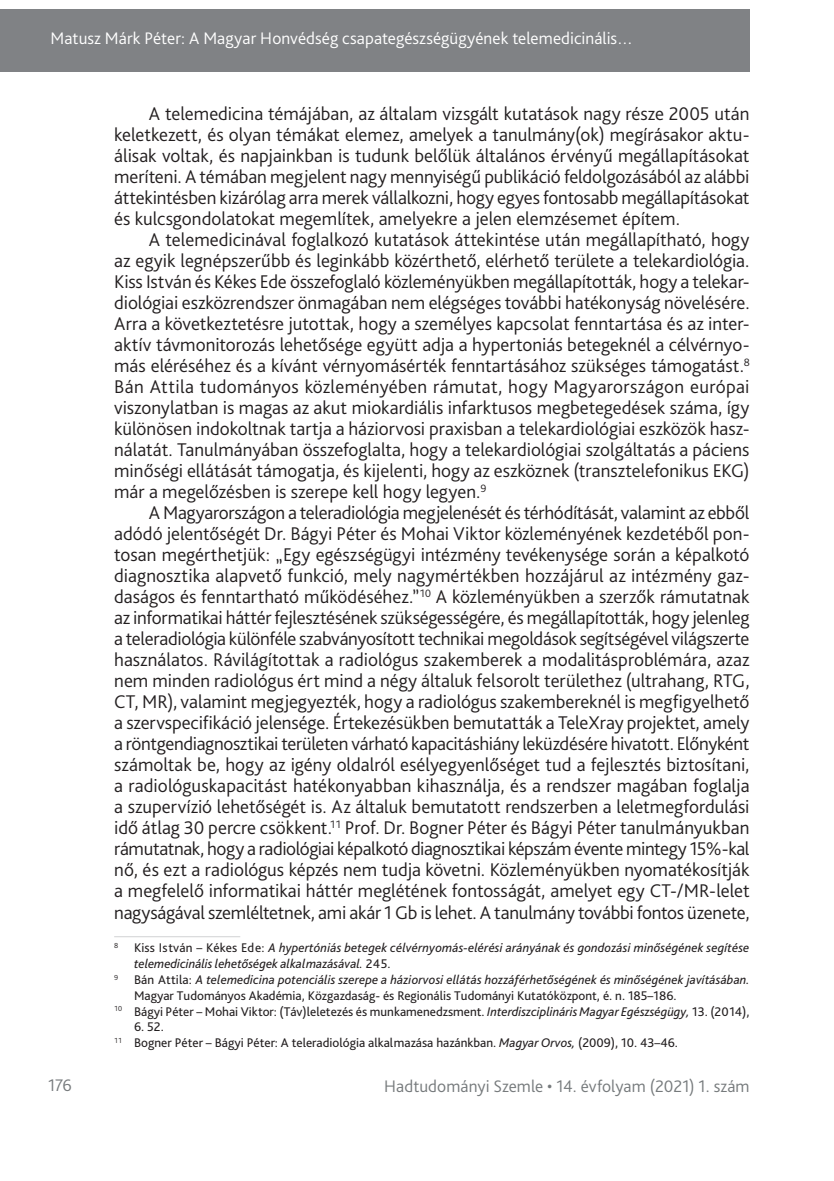
<style>
.page{position:relative;width:834px;height:1181px;background:#fff}
.page>*{position:absolute;margin:0;border:0;box-sizing:border-box;transform-origin:0 0}
.t1{font:300 19.25px/21px "Bliss Pro";color:#231f20}
.t2{font:300 17.5px "Bliss Pro";letter-spacing:.01em;color:#fff}
.t3{font:300 17.5px "Bliss Pro";letter-spacing:.005em;color:#767a7c}
.t4{font:13.12px/15.8px "Bliss Pro";color:#231f20}
.t5{font:italic 13.12px "Bliss Pro";letter-spacing:.01em;color:#231f20}
.s1{font-style:normal}
.s2{font-style:italic}
</style>
<div class="page">
<div style="left:0;top:9px;width:749px;height:63px;background:#808285"></div>
<hr style="left:114px;top:936px;width:126px;height:1px;background:#d1d2d4">
<p class="t2" style="left:51px;top:27px;width:583px">Matusz Márk Péter: A Magyar Honvédség csapategészségügyének telemedicinális…</p>
<p class="t1" style="left:114px;top:103px;width:636px;text-align:justify;text-indent:35px">A telemedicina témájában, az általam vizsgált kutatások nagy része 2005 után keletkezett, és olyan témákat elemez, amelyek a tanulmány(ok) megírásakor aktu&shy;álisak voltak, és napjainkban is tudunk belőlük általános érvényű megállapításokat meríteni. A témában megjelent nagy mennyiségű publikáció feldolgozásából az alábbi áttekintésben kizárólag arra merek vállalkozni, hogy egyes fontosabb megállapításokat és kulcsgondolatokat megemlítek, amelyekre a jelen elemzésemet építem.</p>
<p class="t1" style="left:114px;top:229px;width:636px;text-indent:35px">A telemedicinával foglalkozó kutatások áttekintése után megállapítható, hogy az egyik legnépszerűbb és leginkább közérthető, elérhető területe a telekardiológia.<br>Kiss István és Kékes Ede összefoglaló közleményükben megállapították, hogy a telekar&shy;diológiai eszközrendszer önmagában nem elégséges további hatékonyság növelésé re.<br>Arra a következtetésre jutottak, hogy a személyes kapcsolat fenntartása és az inter&shy;aktív távmonitorozás lehetősége együtt adja a hypertoniás betegeknél a cé lvé rnyo&shy;más elé résé hez és a kívánt vé rnyomásé rté k fenntartásához szükséges támogatást. <sup>8<br></sup>Bán Attila tudományos közleményében rámutat, hogy Magyarországon európai viszonylatban is magas az akut miokardiális infarktusos megbetegedések száma, így különösen indokoltnak tartja a háziorvosi praxisban a telekardiológiai eszközök hasz&shy;nálatát. Tanulmányában összefoglalta, hogy a telekardiológiai szolgáltatás a páciens minőségi ellátását támogatja, és kijelenti, hogy az eszköznek (transztelefonikus EKG) már a megelőzésben is szerepe kell hogy legyen. <sup>9</sup></p>
<p class="t1" style="left:114px;top:502px;width:637px;text-indent:35px">A Magyarországon a teleradiológia megjelenését és térhódítását, valamint az ebből adódó jelentőségét Dr. Bágyi Péter és Mohai Viktor közleményének kezdetéből pon&shy;tosan megérthetjük: „Egy egészségügyi intézmény tevékenysége során a ké palkotó diagnosztika alapvető funkció, mely nagymértékben hozzájárul az intézmény gaz&shy;daságos és fenntartható mű ködéséhez.”<sup>10</sup> A közleményükben a szerzők rámutatnak az informatikai háttér fejlesztésének szükségességére, és megállapították, hogy jelenleg a teleradiológia különféle szabványosított technikai megoldások segítségével világszerte használatos. Rávilágítottak a radiológus szakemberek a modalitásproblémára, azaz nem minden radiológus ért mind a négy általuk felsorolt területhez (ultrahang, RTG, CT, MR), valamint megjegyezték, hogy a radiológus szakembereknél is megfigyelhető a szervspecifikáció jelensége. Értekezésükben bemutatták a TeleXray projektet, amely a röntgendiagnosztikai területen várható kapacitáshiány leküzdésére hivatott. Előnyként számoltak be, hogy az igény oldalról esélyegyenlőséget tud a fejlesztés biztosítani, a radiológuskapacitást hatékonyabban kihasználja, és a rendszer magában foglalja a szupervízió lehetőségét is. Az általuk bemutatott rendszerben a leletmegfordulási idő átlag 30 percre csökkent.<sup>11</sup> Prof. Dr. Bogner Péter és Bágyi Péter tanulmányukban rámutatnak, hogy a radiológiai képalkotó diagnosztikai képszám évente mintegy 15%-kal nő, és ezt a radiológus képzés nem tudja követni. Közleményükben nyomatékosítják a megfelelő informatikai háttér meglétének fontosságát, amelyet egy CT-/MR-lelet nagyságával szemléltetnek, ami akár 1 Gb is lehet. A tanulmány további fontos üzenete,</p>
<p class="t5" style="left:114px;top:940px;width:636px"><sup>8</sup> <span class="s1">Kiss István – Kékes Ede:</span> A hypertóniás betegek célvérnyomás-elérési arányának és gondozási minőségének segítése</p>
<p class="t5" style="left:134px;top:955px;width:258px">telemedicinális lehetőségek alkalmazásával. <span class="s1">245.</span></p>
<p class="t5" style="left:114px;top:971px;width:637px"><sup>9</sup> <span class="s1">Bán Attila:</span> A telemedicina potenciá lis szerepe a háziorvosi ellá tás hozzáférhetőségének és minőségének javításában.</p>
<p class="t4" style="left:134px;top:987px;width:544px">Magyar Tudomá nyos Akadémia, Közgazdaság- és Regioná lis Tudomá nyi Kutatóközpont, é. n. 185–186.</p>
<p class="t4" style="left:114px;top:1003px;width:636px"><sup>10</sup> Bágyi Péter – Mohai Viktor: (Táv)leletezés és munkamenedzsment. <span class="s2">Interdiszciplináris Magyar Egészségügy,</span> 13. (2014),</p>
<p class="t4" style="left:114px;top:1018px;width:565px;text-indent:20px">6. 52.<br><sup>11</sup> Bogner Péter – Bágyi Péter: A teleradiológia alkalmazása hazánkban. <span class="s2">Magyar Orvos,</span> (2009), 10. 43–46.</p>
<p class="t3" style="left:48px;top:1074px;width:25px">176</p>
<p class="t3" style="left:384px;top:1075px;width:367px">Hadtudományi Szemle • 14. évfolyam (2021) 1. szám</p>
</div>
